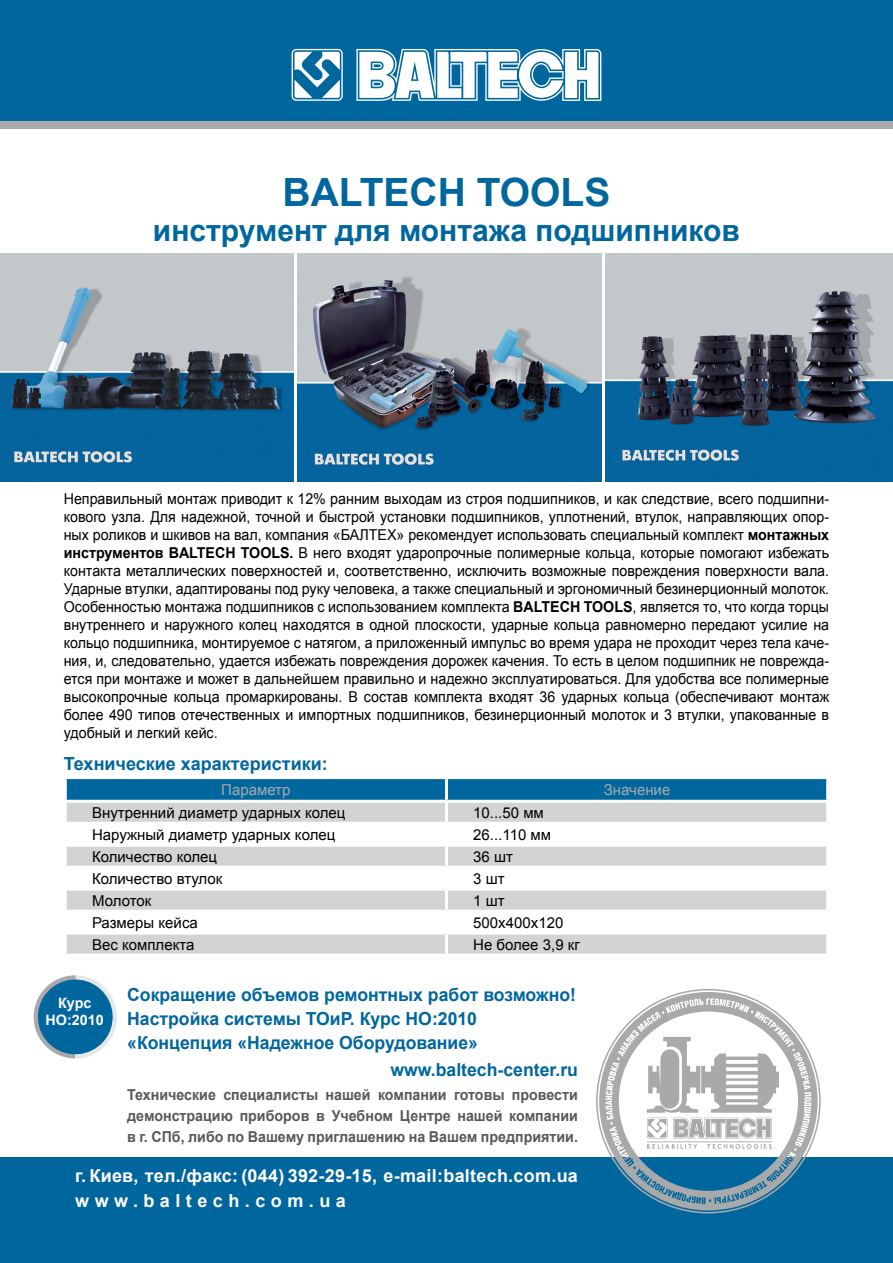
<style>
.page{position:relative;width:893px;height:1263px;background:#fff}
.page>*{position:absolute;margin:0;border:0;box-sizing:border-box;transform-origin:0 0}
.t1{font:700 39px "Arial";color:#00669e}
.t2{font:700 30px "Arial";color:#00669e}
.t3{font:700 18px/24px "Arial";color:#00669e}
.t4{font:700 18px "Arial";letter-spacing:.015em;color:#fff}
.t5{font:700 18px "Arial";letter-spacing:.305em;color:#fff}
.t6{font:15px/18px "Arial";color:#000;text-align:justify;scale:.95 1}
.t7{font:15px "Arial";color:#000}
.t8{font:700 15px/21px "Arial";color:#58595b;text-align:justify;scale:.95 1}
.t9{font:15px "Arial";color:#a7a9ac}
.t10{font:700 14.4px/17.2px "Arial";color:#fff;text-align:center}
.s1{font-weight:700}
</style>
<div class="page">
<div style="left:0;top:1158px;width:893px;height:105px;background:#00669e"></div>
<svg style="left:67px;top:779px;width:759px;height:43px;background:#659bb8"></svg>
<svg style="left:67px;top:847px;width:759px;height:106px;fill:#d1d3d4"></svg>
<hr style="left:445px;top:779px;width:3px;height:21px;background:#fff">
<hr style="left:64px;top:800px;width:382px;height:3px;background:#fff">
<hr style="left:446px;top:800px;width:383px;height:3px;background:#fff">
<hr style="left:445px;top:803px;width:3px;height:19px;background:#fff">
<hr style="left:445px;top:869px;width:3px;height:19px;background:#fff">
<hr style="left:445px;top:913px;width:3px;height:19px;background:#fff">
<hr style="left:64px;top:866px;width:382px;height:3px;background:#fff">
<hr style="left:445px;top:847px;width:3px;height:19px;background:#fff">
<hr style="left:446px;top:866px;width:383px;height:3px;background:#fff">
<hr style="left:64px;top:888px;width:382px;height:3px;background:#fff">
<hr style="left:64px;top:910px;width:382px;height:3px;background:#fff">
<hr style="left:446px;top:888px;width:383px;height:3px;background:#fff">
<hr style="left:445px;top:891px;width:3px;height:19px;background:#fff">
<hr style="left:446px;top:910px;width:383px;height:3px;background:#fff">
<hr style="left:64px;top:932px;width:382px;height:3px;background:#fff">
<hr style="left:446px;top:932px;width:383px;height:3px;background:#fff">
<hr style="left:445px;top:935px;width:3px;height:18px;background:#fff">
<img style="left:297px;top:253px;width:304px;height:228px">
<img style="left:605px;top:253px;width:288px;height:228px">
<img style="left:0;top:253px;width:294px;height:228px">
<div style="left:0;top:9px;width:893px;height:120px;background:#a7a9ac"></div>
<div style="left:0;top:0;width:893px;height:121px;background:#00669e"></div>
<svg style="left:292px;top:49px;width:309px;height:52px"></svg>
<svg style="left:596px;top:989px;width:225px;height:224px"></svg>
<svg style="left:33px;top:975px;width:84px;height:83px"></svg>
<p class="t1" style="left:283px;top:166px;width:329px">BALTECH TOOLS</p>
<p class="t2" style="left:153px;top:210px;width:589px">инструмент для монтажа подшипников</p>
<p class="t6" style="left:64px;top:490px;width:807px">Неправильный монтаж приводит к 12% ранним выходам из строя подшипников, и как следствие, всего подшипни&shy;кового узла. Для надежной, точной и быстрой установки подшипников, уплотнений, втулок, направляющих опор&shy;ных роликов и шкивов на вал, компания «БАЛТЕХ» рекомендует использовать специальный комплект <span class="s1">монтажных инструментов BALTECH TOOLS.</span> В него входят ударопрочные полимерные кольца, которые помогают избежать контакта металлических поверхностей и, соответственно, исключить возможные повреждения поверхности вала.<br>Ударные втулки, адаптированы под руку человека, а также специальный и эргономичный безинерционный молоток.</p>
<p class="t6" style="left:64px;top:598px;width:807px">Особенностью монтажа подшипников с использованием комплекта <span class="s1">BALTECH TOOLS</span>, является то, что когда торцы внутреннего и наружного колец находятся в одной плоскости, ударные кольца равномерно передают усилие на кольцо подшипника, монтируемое с натягом, а приложенный импульс во время удара не проходит через тела каче&shy;ния, и, следовательно, удается избежать повреждения дорожек качения. То есть в целом подшипник не поврежда&shy;ется при монтаже и может в дальнейшем правильно и надежно эксплуатироваться. Для удобства все полимерные высокопрочные кольца промаркированы. В состав комплекта входят 36 ударных кольца (обеспечивают монтаж более 490 типов отечественных и импортных подшипников, безинерционный молоток и 3 втулки, упакованные в удобный и легкий кейс.</p>
<p class="t3" style="left:64px;top:752px;width:266px">Технические характеристики:</p>
<p class="t9" style="left:221px;top:780px;width:71px">Параметр</p>
<p class="t9" style="left:604px;top:780px;width:68px">Значение</p>
<p class="t7" style="left:92px;top:803px;width:255px">Внутренний диаметр ударных колец</p>
<p class="t7" style="left:473px;top:803px;width:72px">10...50 мм</p>
<p class="t7" style="left:92px;top:824px;width:245px">Наружный диаметр ударных колец</p>
<p class="t7" style="left:473px;top:824px;width:79px">26...110 мм</p>
<p class="t7" style="left:92px;top:846px;width:127px">Количество колец</p>
<p class="t7" style="left:473px;top:846px;width:41px">36 шт</p>
<p class="t7" style="left:92px;top:868px;width:132px">Количество втулок</p>
<p class="t7" style="left:473px;top:868px;width:33px">3 шт</p>
<p class="t7" style="left:92px;top:890px;width:61px">Молоток</p>
<p class="t7" style="left:473px;top:890px;width:33px">1 шт</p>
<p class="t7" style="left:92px;top:912px;width:107px">Размеры кейса</p>
<p class="t7" style="left:473px;top:912px;width:92px">500х400х120</p>
<p class="t7" style="left:92px;top:934px;width:104px">Вес комплекта</p>
<p class="t7" style="left:473px;top:934px;width:108px">Не более 3,9 кг</p>
<p class="t10" style="left:46px;top:995px;width:60px">Курс<br>НО:2010</p>
<p class="t3" style="left:127px;top:983px;width:450px">Сокращение объемов ремонтных работ возможно!<br>Настройка системы ТОиР. Курс НО:2010 «Концепция «Надежное Оборудование»</p>
<p class="t3" style="left:390px;top:1058px;width:189px">www.baltech-center.ru</p>
<p class="t8" style="left:127px;top:1084px;width:476px">Технические специалисты нашей компании готовы провести демонстрацию приборов в Учебном Центре нашей компании в г. СПб, либо по Вашему приглашению на Вашем предприятии.</p>
<p class="t4" style="left:75px;top:1163px;width:504px">г. Киев, тел./факс: (044) 392-29-15, е-mail:baltech.com.ua</p>
<p class="t5" style="left:75px;top:1189px;width:272px">www.baltech.com.ua</p>
</div>
